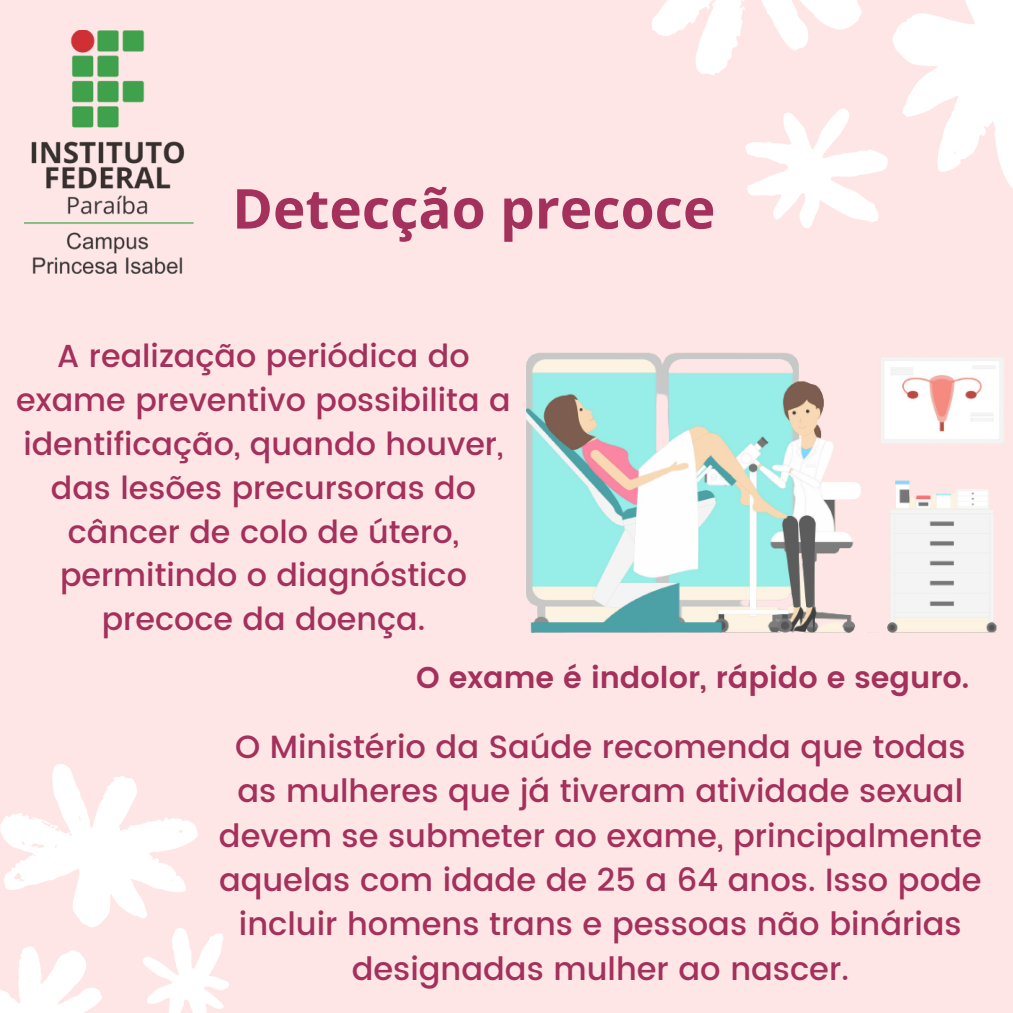
<style>
.page{position:relative;width:1013px;height:1013px;background:#fff}
.page>*{position:absolute;margin:0;border:0;box-sizing:border-box;transform-origin:0 0}
.t1{font:700 55px "Open Sans";color:#a4305c}
.t2{font:500 32px/44.2px "Poppins";color:#a4305c;text-align:center}
.t3{font:500 31.75px/43.8px "Poppins";color:#a4305c;text-align:center}
.t4{font:600 30px "Poppins";color:#a4305c}
</style>
<div class="page">
<div style="left:0;top:0;width:1012px;height:1012px;background:#ffe6e6"></div>
<svg style="left:0;top:764px;width:229px;height:248px"></svg>
<svg style="left:652px;top:0;width:360px;height:228px"></svg>
<img style="left:24px;top:30px;width:169px;height:243px">
<img style="left:527px;top:352px;width:477px;height:281px">
<p class="t1" style="left:232px;top:170px;width:484px">Detecção precoce</p>
<p class="t3" style="left:16px;top:334px;width:496px">A realização periódica do exame preventivo possibilita a identificação, quando houver, das lesões precursoras do câncer de colo de útero, permitindo o diagnóstico precoce da doença.</p>
<p class="t4" style="left:416px;top:660px;width:554px">O exame é indolor, rápido e seguro.</p>
<p class="t2" style="left:219px;top:725px;width:764px">O Ministério da Saúde recomenda que todas as mulheres que já tiveram atividade sexual devem se submeter ao exame, principalmente aquelas com idade de 25 a 64 anos. Isso pode incluir homens trans e pessoas não binárias designadas mulher ao nascer.</p>
</div>
